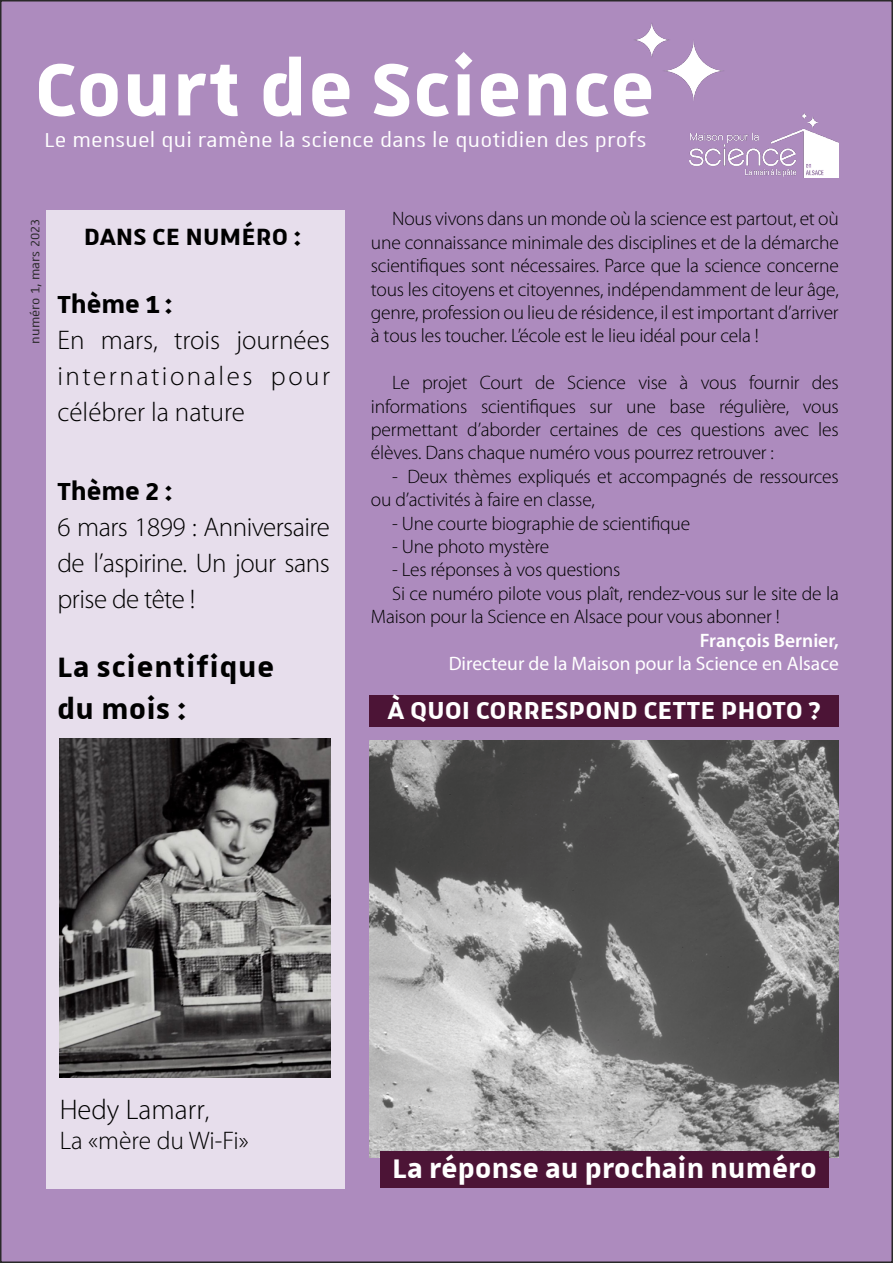
<style>
.page{position:relative;width:893px;height:1263px;background:#fff}
.page>*{position:absolute;margin:0;border:0;box-sizing:border-box;transform-origin:0 0}
.t1{font:700 99px "Unistra A";letter-spacing:.02em;color:#fff}
.t2{font:700 37.5px/42px "Unistra A";letter-spacing:.03em;color:#000}
.t3{font:700 36px "Unistra A";letter-spacing:.01em;color:#fff}
.t4{font:700 33px "Unistra A";letter-spacing:.02em;color:#fff}
.t5{font:700 33px "Unistra A";color:#000}
.t6{font:700 31.5px "Unistra A";letter-spacing:.02em;color:#000}
.t7{font:300 28.5px "Myriad Pro";color:#000}
.t8{font:300 27px/36px "Myriad Pro";letter-spacing:-.01em;color:#000;text-align:justify}
.t9{font:27px "Unistra A";letter-spacing:.01em;color:#fff}
.t10{font:300 25.5px "Myriad Pro";color:#000}
.t11{font:300 19.5px/23.4px "Myriad Pro";letter-spacing:-.01em;color:#000;text-align:justify}
.t12{font:19.5px "Myriad Pro";color:#fff}
.t13{font:600 19.5px "Myriad Pro";color:#fff}
.t14{font:16.5px "Unistra A";color:#000}
.s1{font-size:25.5px}
</style>
<div class="page">
<div style="left:1px;top:1px;width:891px;height:1261px;background:#ad8bbe"></div>
<div style="left:47px;top:211px;width:298px;height:978px;background:#e7deec"></div>
<img style="left:60px;top:738px;width:270px;height:339px">
<img style="left:370px;top:741px;width:469px;height:416px">
<div style="left:370px;top:695px;width:469px;height:31px;background:#4c1436"></div>
<div style="left:380px;top:1151px;width:449px;height:37px;background:#4c1436"></div>
<img style="left:690px;top:113px;width:149px;height:64px">
<img style="left:634px;top:23px;width:90px;height:78px">
<h1 class="t1" style="left:36px;top:34px;width:620px">Court de Science</h1>
<h3 class="t9" style="left:45px;top:126px;width:603px">Le mensuel qui ramène la science dans le quotidien des profs</h3>
<p class="t14" style="left:27px;top:343px;width:127px;rotate:-90deg">numéro 1, mars 2023</p>
<h3 class="t6" style="left:84px;top:219px;width:219px">DANS CE NUMÉRO :</h3>
<h3 class="t5" style="left:58px;top:286px;width:116px">Thème 1 :</h3>
<h3 class="t8" style="left:58px;top:322px;width:274px">En mars, trois journées internationales pour célébrer la nature</h3>
<h3 class="t5" style="left:58px;top:473px;width:116px">Thème 2 :</h3>
<h3 class="t8" style="left:58px;top:509px;width:274px">6 mars 1899 : Anniversaire de l’aspirine. Un jour sans prise de tête !</h3>
<h2 class="t2" style="left:58px;top:645px;width:218px">La scientifique du mois :</h2>
<p class="t11" style="left:371px;top:207px;width:469px;text-indent:21px">Nous vivons dans un monde où la science est partout, et où une connaissance minimale des disciplines et de la démarche scientifiques sont nécessaires. Parce que la science concerne tous les citoyens et citoyennes, indépendamment de leur âge, genre, profession ou lieu de résidence, il est important d’arriver à tous les toucher. L’école est le lieu idéal pour cela !</p>
<p class="t11" style="left:371px;top:371px;width:469px;text-indent:21px">Le projet Court de Science vise à vous fournir des informations scientifiques sur une base régulière, vous permettant d’aborder certaines de ces questions avec les élèves. Dans chaque numéro vous pourrez retrouver :</p>
<p class="t11" style="left:371px;top:465px;width:469px;text-indent:21px">- Deux thèmes expliqués et accompagnés de ressources ou d’activités à faire en classe,</p>
<p class="t11" style="left:392px;top:512px;width:300px">- Une courte biographie de scientifique</p>
<p class="t11" style="left:392px;top:535px;width:159px">- Une photo mystère</p>
<p class="t11" style="left:392px;top:558px;width:230px">- Les réponses à vos questions</p>
<p class="t11" style="left:392px;top:582px;width:448px">Si ce numéro pilote vous plaît, rendez-vous sur le site de la</p>
<p class="t11" style="left:371px;top:605px;width:410px">Maison pour la Science en Alsace pour vous abonner !</p>
<p class="t13" style="left:700px;top:628px;width:140px">François Bernier,</p>
<p class="t12" style="left:449px;top:651px;width:392px">Directeur de la Maison pour la Science en Alsace</p>
<h3 class="t4" style="left:388px;top:692px;width:435px">À QUOI CORRESPOND CETTE PHOTO ?</h3>
<h3 class="t7" style="left:60px;top:1093px;width:151px">Hedy Lamarr<span class="s1">,</span></h3>
<h3 class="t10" style="left:60px;top:1126px;width:191px">La «mère du Wi-Fi»</h3>
<h3 class="t3" style="left:392px;top:1148px;width:426px">La réponse au prochain numéro</h3>
</div>
